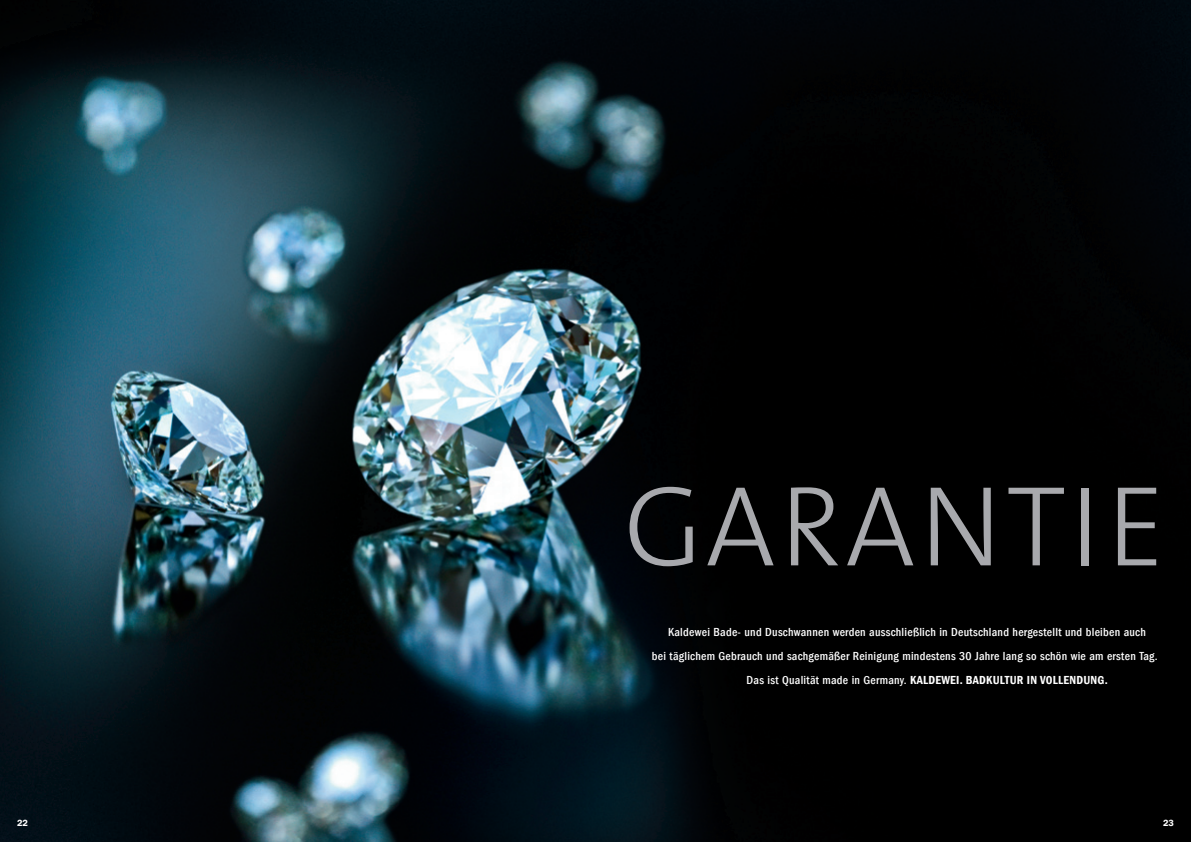
<style>
.page{position:relative;width:1191px;height:842px;background:#fff}
.page>*{position:absolute;margin:0;border:0;box-sizing:border-box;transform-origin:0 0}
.t1{font:115px "The Sans LP3 Lig";letter-spacing:.04em;color:#a8a9ad}
.t2{font:500 condensed 12px/24px "Franklin Gothic LT Com";letter-spacing:.02em;color:#fff;text-align:center}
.t3{font:12px "Franklin Gothic LT Com Dm Cn";letter-spacing:.02em;color:#fff}
.t4{font:9px "Franklin Gothic LT Com Dm";color:#fff}
.s1{font-family:"Franklin Gothic LT Com";font-weight:500;font-stretch:condensed}
</style>
<div class="page">
<img style="left:0;top:0;width:1191px;height:842px">
<h1 class="t1" style="left:624px;top:453px;width:543px">GARANTIE</h1>
<p class="t2" style="left:652px;top:620px;width:507px">Kaldewei Bade- und Duschwannen werden ausschließlich in Deutschland hergestellt und bleiben auch<br>bei täglichem Gebrauch und sachgemäßer Reinigung mindestens 30 Jahre lang so schön wie am ersten Tag.</p>
<p class="t3" style="left:746px;top:673px;width:363px"><span class="s1">Das ist Qualität made in Germany.</span> KALDEWEI. BADKULTUR IN VOLLENDUNG.</p>
<p class="t4" style="left:17px;top:818px;width:12px">22</p>
<p class="t4" style="left:1163px;top:818px;width:12px">23</p>
</div>
